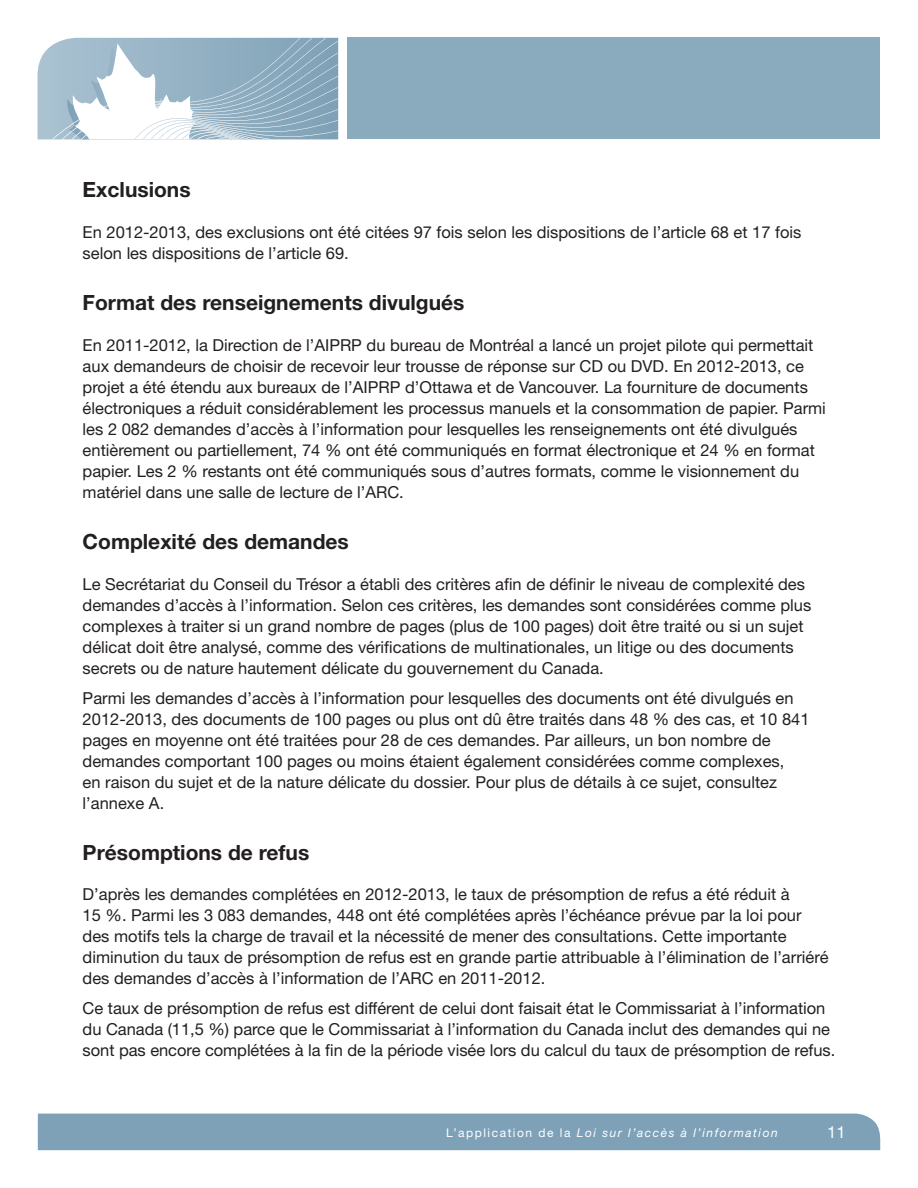
<style>
.page{position:relative;width:918px;height:1188px;background:#fff}
.page>*{position:absolute;margin:0;border:0;box-sizing:border-box;transform-origin:0 0}
.t1{font:700 21px "Helvetica Neue";color:#231f20}
.t2{font:16.5px/21px "Helvetica Neue";color:#231f20}
.t3{font:16.5px "Helvetica Neue";color:#fff}
.t4{font:italic 12px "Helvetica Neue";letter-spacing:.125em;color:#fff}
.s1{font-style:normal}
</style>
<div class="page">
<div style="left:38px;top:1114px;width:842px;height:36px;background:#7ea1b7"></div>
<div style="left:348px;top:38px;width:532px;height:101px;background:#8aaabe"></div>
<svg style="left:37px;top:38px;width:301px;height:102px"></svg>
<p class="t1" style="left:83px;top:177px;width:110px">Exclusions</p>
<p class="t2" style="left:83px;top:221px;width:720px">En 2012‑2013, des exclusions ont été citées 97 fois selon les dispositions de l’article 68 et 17 fois selon les dispositions de l’article 69.</p>
<p class="t1" style="left:83px;top:290px;width:383px">Format des renseignements divulgués</p>
<p class="t2" style="left:83px;top:334px;width:745px">En 2011‑2012, la Direction de l’AIPRP du bureau de Montréal a lancé un projet pilote qui permettait aux demandeurs de choisir de recevoir leur trousse de réponse sur CD ou DVD. En 2012‑2013, ce projet a été étendu aux bureaux de l’AIPRP d’Ottawa et de Vancouver. La fourniture de documents électroniques a réduit considérablement les processus manuels et la consommation de papier. Parmi les 2 082 demandes d’accès à l’information pour lesquelles les renseignements ont été divulgués entièrement ou partiellement, 74 % ont été communiqués en format électronique et 24 % en format papier. Les 2 % restants ont été communiqués sous d’autres formats, comme le visionnement du matériel dans une salle de lecture de l’ARC.</p>
<p class="t1" style="left:83px;top:528px;width:268px">Complexité des demandes</p>
<p class="t2" style="left:83px;top:573px;width:730px">Le Secrétariat du Conseil du Trésor a établi des critères afin de définir le niveau de complexité des demandes d’accès à l’information. Selon ces critères, les demandes sont considérées comme plus complexes à traiter si un grand nombre de pages (plus de 100 pages) doit être traité ou si un sujet délicat doit être analysé, comme des vérifications de multinationales, un litige ou des documents secrets ou de nature hautement délicate du gouvernement du Canada.</p>
<p class="t2" style="left:83px;top:687px;width:728px">Parmi les demandes d’accès à l’information pour lesquelles des documents ont été divulgués en 2012‑2013, des documents de 100 pages ou plus ont dû être traités dans 48 % des cas, et 10 841 pages en moyenne ont été traitées pour 28 de ces demandes. Par ailleurs, un bon nombre de demandes comportant 100 pages ou moins étaient également considérées comme complexes,<br>en raison du sujet et de la nature délicate du dossier. Pour plus de détails à ce sujet, consultez l’annexe A.</p>
<p class="t1" style="left:83px;top:839px;width:228px">Présomptions de refus</p>
<p class="t2" style="left:83px;top:884px;width:748px">D’après les demandes complétées en 2012‑2013, le taux de présomption de refus a été réduit à<br>15 %. Parmi les 3 083 demandes, 448 ont été complétées après l’échéance prévue par la loi pour des motifs tels la charge de travail et la nécessité de mener des consultations. Cette importante diminution du taux de présomption de refus est en grande partie attribuable à l’élimination de l’arriéré des demandes d’accès à l’information de l’ARC en 2011‑2012.</p>
<p class="t2" style="left:83px;top:998px;width:754px">Ce taux de présomption de refus est différent de celui dont faisait état le Commissariat à l’information du Canada (11,5 %) parce que le Commissariat à l’information du Canada inclut des demandes qui ne sont pas encore complétées à la fin de la période visée lors du calcul du taux de présomption de refus.</p>
<p class="t4" style="left:446px;top:1125px;width:333px"><span class="s1">L’application de la</span> Loi sur l’accès à l’information</p>
<p class="t3" style="left:827px;top:1123px;width:20px">11</p>
</div>
